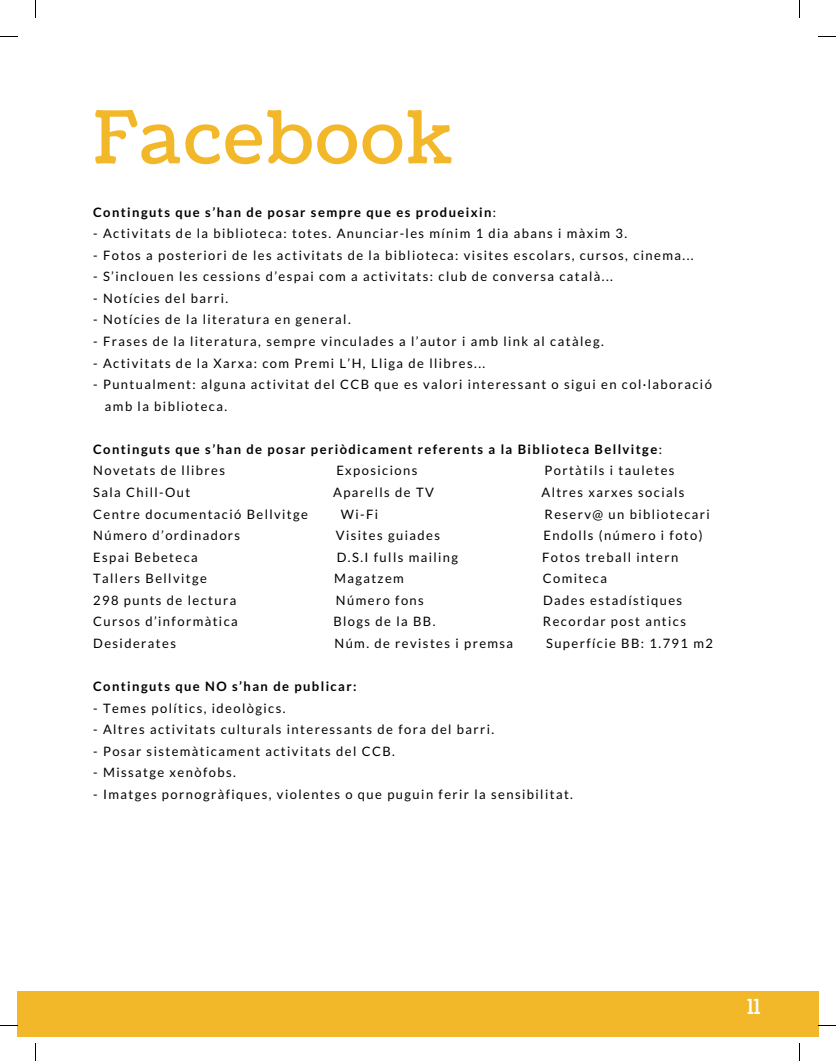
<style>
.page{position:relative;width:836px;height:1061px;background:#fff}
.page>*{position:absolute;margin:0;border:0;box-sizing:border-box;transform-origin:0 0}
.t1{font:72.75px "Coustard";letter-spacing:.04em;color:#f3b82a}
.t2{font:20.75px "Coustard";color:#fff}
.t3{font:13px/21.5px "Lato";letter-spacing:.11em;color:#000}
.t4{font:700 13px/21.5px "Lato";letter-spacing:.11em;color:#000}
.s1{font-weight:400}
</style>
<div class="page">
<div style="left:17px;top:991px;width:801px;height:46px;background:#f3b82a"></div>
<svg style="left:35px;top:0;width:1px;height:18px"></svg>
<svg style="left:0;top:36px;width:17px;height:1px"></svg>
<svg style="left:799px;top:0;width:1px;height:18px"></svg>
<svg style="left:818px;top:36px;width:18px;height:1px"></svg>
<svg style="left:799px;top:1043px;width:1px;height:18px"></svg>
<svg style="left:818px;top:1025px;width:18px;height:1px"></svg>
<svg style="left:35px;top:1043px;width:1px;height:18px"></svg>
<svg style="left:0;top:1025px;width:17px;height:1px"></svg>
<h1 class="t1" style="left:93px;top:89px;width:361px">Facebook</h1>
<p class="t4" style="left:93px;top:201px;width:405px">Continguts que s’han de posar sempre que es produeixin<span class="s1">:</span></p>
<p class="t3" style="left:93px;top:222px;width:535px">- Activitats de la biblioteca: totes. Anunciar-les mínim 1 dia abans i màxim 3.</p>
<p class="t3" style="left:93px;top:244px;width:602px">- Fotos a posteriori de les activitats de la biblioteca: visites escolars, cursos, cinema...</p>
<p class="t3" style="left:93px;top:266px;width:521px">- S’inclouen les cessions d’espai com a activitats: club de conversa català...</p>
<p class="t3" style="left:93px;top:287px;width:137px">- Notícies del barri.</p>
<p class="t3" style="left:93px;top:309px;width:259px">- Notícies de la literatura en general.</p>
<p class="t3" style="left:93px;top:330px;width:512px">- Frases de la literatura, sempre vinculades a l’autor i amb link al catàleg.</p>
<p class="t3" style="left:93px;top:352px;width:394px">- Activitats de la Xarxa: com Premi L’H, Lliga de llibres...</p>
<p class="t3" style="left:105px;top:373px;width:608px;text-indent:-12px">- Puntualment: alguna activitat del CCB que es valori interessant o sigui en col·laboració amb la biblioteca.</p>
<p class="t4" style="left:93px;top:438px;width:570px">Continguts que s’han de posar periòdicament referents a la Biblioteca Bellvitge<span class="s1">:<br>Novetats de llibres</span></p>
<p class="t3" style="left:336px;top:460px;width:82px">Exposicions</p>
<p class="t3" style="left:544px;top:460px;width:132px">Portàtils i tauletes</p>
<p class="t3" style="left:93px;top:481px;width:99px">Sala Chill-Out</p>
<p class="t3" style="left:333px;top:481px;width:102px">Aparells de TV</p>
<p class="t3" style="left:541px;top:481px;width:145px">Altres xarxes socials</p>
<p class="t3" style="left:93px;top:503px;width:216px">Centre documentació Bellvitge</p>
<p class="t3" style="left:341px;top:503px;width:39px">Wi-Fi</p>
<p class="t3" style="left:545px;top:503px;width:167px">Reserv@ un bibliotecari</p>
<p class="t3" style="left:93px;top:524px;width:149px">Número d’ordinadors</p>
<p class="t3" style="left:336px;top:524px;width:106px">Visites guiades</p>
<p class="t3" style="left:543px;top:524px;width:161px">Endolls (número i foto)</p>
<p class="t3" style="left:93px;top:546px;width:106px">Espai Bebeteca</p>
<p class="t3" style="left:337px;top:546px;width:123px">D.S.I fulls mailing</p>
<p class="t3" style="left:542px;top:546px;width:138px">Fotos treball intern</p>
<p class="t3" style="left:93px;top:567px;width:115px">Tallers Bellvitge</p>
<p class="t3" style="left:334px;top:567px;width:71px">Magatzem</p>
<p class="t3" style="left:543px;top:567px;width:66px">Comiteca</p>
<p class="t3" style="left:93px;top:589px;width:145px">298 punts de lectura</p>
<p class="t3" style="left:336px;top:589px;width:89px">Número fons</p>
<p class="t3" style="left:543px;top:589px;width:141px">Dades estadístiques</p>
<p class="t3" style="left:93px;top:611px;width:146px">Cursos d’informàtica</p>
<p class="t3" style="left:333px;top:611px;width:104px">Blogs de la BB.</p>
<p class="t3" style="left:543px;top:611px;width:145px">Recordar post antics</p>
<p class="t3" style="left:93px;top:632px;width:84px">Desiderates</p>
<p class="t3" style="left:334px;top:632px;width:180px">Núm. de revistes i premsa</p>
<p class="t3" style="left:546px;top:632px;width:168px">Superfície BB: 1.791 m2</p>
<p class="t4" style="left:93px;top:675px;width:265px">Continguts que NO s’han de publicar:</p>
<p class="t3" style="left:93px;top:697px;width:194px">- Temes polítics, ideològics.</p>
<p class="t3" style="left:93px;top:718px;width:403px">- Altres activitats culturals interessants de fora del barri.</p>
<p class="t3" style="left:93px;top:740px;width:303px">- Posar sistemàticament activitats del CCB.</p>
<p class="t3" style="left:93px;top:761px;width:144px">- Missatge xenòfobs.</p>
<p class="t3" style="left:93px;top:783px;width:481px">- Imatges pornogràfiques, violentes o que puguin ferir la sensibilitat.</p>
<h2 class="t2" style="left:747px;top:992px;width:15px">11</h2>
</div>
